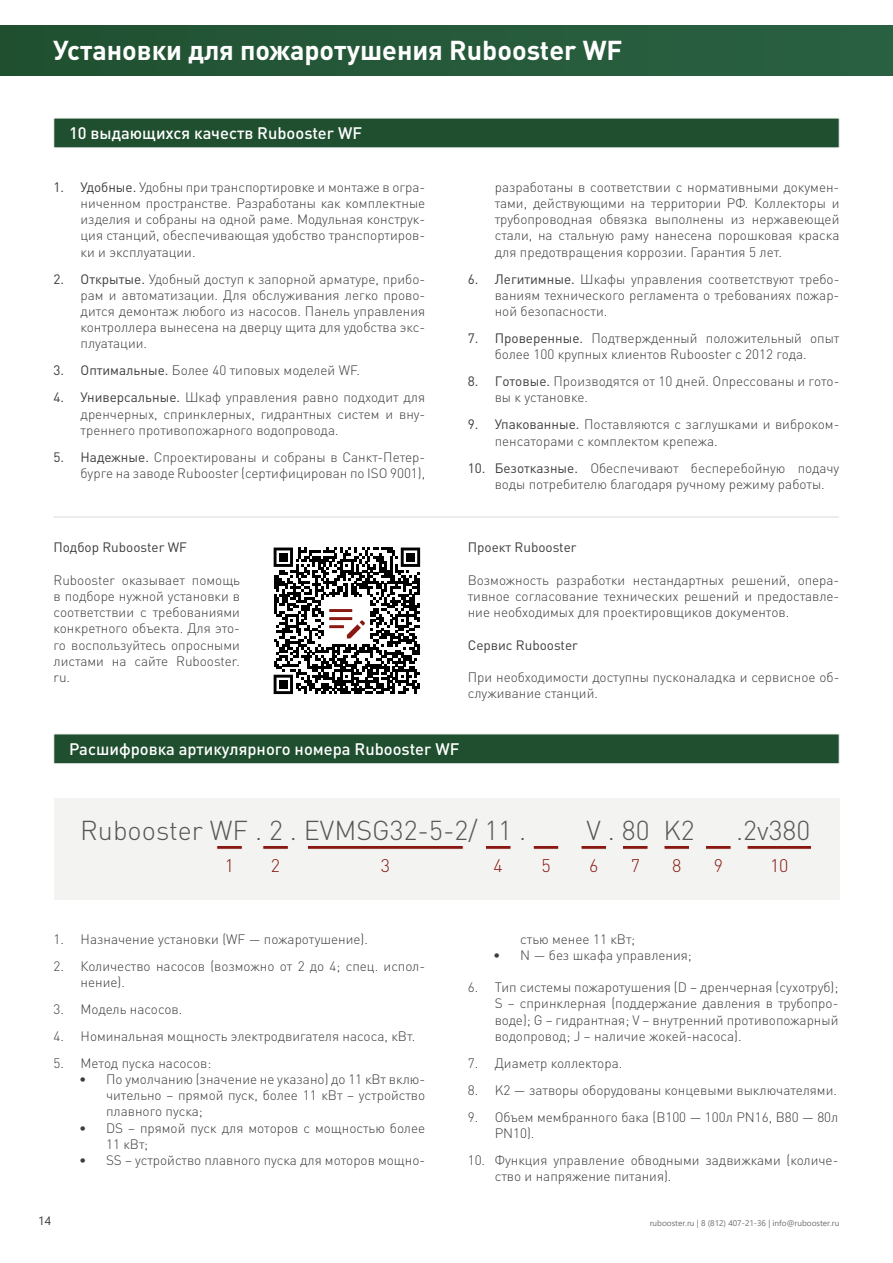
<style>
.page{position:relative;width:893px;height:1263px;background:#fff}
.page>*{position:absolute;margin:0;border:0;box-sizing:border-box;transform-origin:0 0}
.t1{font:300 27px "DIN Pro";color:#575756}
.t2{font:700 27px "DIN Pro";color:#fff}
.t3{font:300 18px "DIN Pro";color:#891811}
.t4{font:500 16.5px "DIN Pro";color:#fff}
.t5{font:300 13.5px/16.2px "DIN Pro";color:#3c3c3b;text-align:justify}
.t6{font:13.5px "DIN Pro";color:#3c3c3b}
.t7{font:12px "Segoe UI";color:#3c3c3b}
.t8{font:8.25px "Segoe UI";color:#706f6f}
.s1{font-weight:400}
</style>
<div class="page">
<div style="left:0;top:26px;width:893px;height:50px;background:#25593a"></div>
<div style="left:54px;top:118px;width:785px;height:30px;background:#1f4f2f"></div>
<div style="left:54px;top:734px;width:785px;height:30px;background:#1f4f2f;border:1px solid #f6f6f6"></div>
<div style="left:54px;top:798px;width:785px;height:102px;background:#f3f4f2"></div>
<svg style="left:307px;top:846px;width:156px;height:3px"></svg>
<svg style="left:486px;top:846px;width:25px;height:3px"></svg>
<svg style="left:263px;top:846px;width:25px;height:3px"></svg>
<svg style="left:217px;top:846px;width:25px;height:3px"></svg>
<svg style="left:533px;top:846px;width:26px;height:3px"></svg>
<svg style="left:581px;top:846px;width:25px;height:3px"></svg>
<svg style="left:623px;top:846px;width:25px;height:3px"></svg>
<svg style="left:664px;top:846px;width:26px;height:3px"></svg>
<svg style="left:706px;top:846px;width:25px;height:3px"></svg>
<svg style="left:274px;top:547px;width:146px;height:147px"></svg>
<hr style="left:54px;top:517px;width:785px;height:1px;background:#dadada">
<svg style="left:747px;top:846px;width:64px;height:3px"></svg>
<h1 class="t2" style="left:53px;top:28px;width:571px">Установки для пожаротушения Rubooster WF</h1>
<p class="t4" style="left:69px;top:119px;width:294px">10 выдающихся качеств Rubooster WF</p>
<p class="t5" style="left:81px;top:178px;width:346px;text-indent:-27px"><span class="s1">1. Удобные.</span> Удобны при транспортировке и монтаже в огра&shy;ниченном пространстве. Разработаны как комплектные изделия и собраны на одной раме. Модульная конструк&shy;ция станций, обеспечивающая удобство транспортиров&shy;ки и эксплуатации.</p>
<p class="t5" style="left:81px;top:269px;width:346px;text-indent:-27px"><span class="s1">2. Открытые.</span> Удобный доступ к запорной арматуре, прибо&shy;рам и автоматизации. Для обслуживания легко прово&shy;дится демонтаж любого из насосов. Панель управления контроллера вынесена на дверцу щита для удобства экс&shy;плуатации.</p>
<p class="t5" style="left:54px;top:361px;width:308px"><span class="s1">3. Оптимальные.</span> Более 40 типовых моделей WF.</p>
<p class="t5" style="left:81px;top:388px;width:346px;text-indent:-27px"><span class="s1">4. Универсальные.</span> Шкаф управления равно подходит для дренчерных, спринклерных, гидрантных систем и вну&shy;треннего противопожарного водопровода.</p>
<p class="t5" style="left:54px;top:448px;width:373px;text-align:right"><span class="s1">5. Надежные.</span> Спроектированы и собраны в Санкт-Петер&shy;бурге на заводе Rubooster (сертифицирован по ISO 9001),</p>
<p class="t5" style="left:495px;top:178px;width:346px">разработаны в соответствии с нормативными докумен&shy;тами, действующими на территории РФ. Коллекторы и трубопроводная обвязка выполнены из нержавеющей стали, на стальную раму нанесена порошковая краска для предотвращения коррозии. Гарантия 5 лет.</p>
<p class="t5" style="left:495px;top:269px;width:346px;text-indent:-27px"><span class="s1">6. Легитимные.</span> Шкафы управления соответствуют требо&shy;ваниям технического регламента о требованиях пожар&shy;ной безопасности.</p>
<p class="t5" style="left:468px;top:329px;width:373px;text-align:center"><span class="s1">7. Проверенные.</span> Подтвержденный положительный опыт более 100 крупных клиентов Rubooster с 2012 года.</p>
<p class="t5" style="left:495px;top:372px;width:346px;text-indent:-27px"><span class="s1">8. Готовые.</span> Производятся от 10 дней. Опрессованы и гото&shy;вы к установке.</p>
<p class="t5" style="left:495px;top:415px;width:346px;text-indent:-27px"><span class="s1">9. Упакованные.</span> Поставляются с заглушками и виброком&shy;пенсаторами с комплектом крепежа.</p>
<p class="t5" style="left:495px;top:458px;width:346px;text-indent:-27px"><span class="s1">10. Безотказные.</span> Обеспечивают бесперебойную подачу воды потребителю благодаря ручному режиму работы.</p>
<p class="t6" style="left:54px;top:537px;width:135px">Подбор Rubooster WF</p>
<p class="t5" style="left:54px;top:571px;width:188px">Rubooster оказывает помощь в подборе нужной установки в соответствии с требованиями конкретного объекта. Для это&shy;го воспользуйтесь опросными листами на сайте Rubooster. ru.</p>
<p class="t6" style="left:468px;top:537px;width:110px">Проект Rubooster</p>
<p class="t5" style="left:468px;top:571px;width:373px">Возможность разработки нестандартных решений, опера&shy;тивное согласование технических решений и предоставле&shy;ние необходимых для проектировщиков документов.</p>
<p class="t6" style="left:468px;top:634px;width:112px">Сервис Rubooster</p>
<p class="t5" style="left:468px;top:668px;width:373px">При необходимости доступны пусконаладка и сервисное об&shy;служивание станций.</p>
<p class="t4" style="left:69px;top:735px;width:392px">Расшифровка артикулярного номера Rubooster WF</p>
<h1 class="t1" style="left:80px;top:809px;width:447px">Rubooster WF . 2 . EVMSG32-5-2/ 11 .</h1>
<h1 class="t1" style="left:587px;top:809px;width:110px">V . 80 K2</h1>
<h1 class="t1" style="left:736px;top:809px;width:76px">.2v380</h1>
<h2 class="t3" style="left:225px;top:852px;width:11px">1</h2>
<h2 class="t3" style="left:271px;top:852px;width:11px">2</h2>
<h2 class="t3" style="left:381px;top:852px;width:11px">3</h2>
<h2 class="t3" style="left:494px;top:852px;width:11px">4</h2>
<h2 class="t3" style="left:541px;top:852px;width:11px">5</h2>
<h2 class="t3" style="left:589px;top:852px;width:11px">6</h2>
<h2 class="t3" style="left:631px;top:852px;width:11px">7</h2>
<h2 class="t3" style="left:672px;top:852px;width:11px">8</h2>
<h2 class="t3" style="left:714px;top:852px;width:11px">9</h2>
<h2 class="t3" style="left:770px;top:852px;width:20px">10</h2>
<p class="t5" style="left:54px;top:929px;width:316px">1. Назначение установки (WF — пожаротушение).</p>
<p class="t5" style="left:81px;top:956px;width:346px;text-indent:-27px">2. Количество насосов (возможно от 2 до 4; спец. испол&shy;нение).</p>
<p class="t5" style="left:54px;top:1000px;width:130px">3. Модель насосов.</p>
<p class="t5" style="left:54px;top:1027px;width:363px">4. Номинальная мощность электродвигателя насоса, кВт.</p>
<p class="t5" style="left:54px;top:1054px;width:159px">5. Метод пуска насосов:</p>
<p class="t5" style="left:106px;top:1070px;width:321px;text-indent:-27px">• По умолчанию (значение не указано) до 11 кВт вклю&shy;чительно – прямой пуск, более 11 кВт – устройство плавного пуска;</p>
<p class="t5" style="left:106px;top:1118px;width:321px;text-indent:-27px">• DS – прямой пуск для моторов с мощностью более<br>11 кВт;</p>
<p class="t5" style="left:79px;top:1151px;width:348px">• SS – устройство плавного пуска для моторов мощно-</p>
<p class="t5" style="left:520px;top:929px;width:116px">стью менее 11 кВт;</p>
<p class="t5" style="left:493px;top:946px;width:200px">• N — без шкафа управления;</p>
<p class="t5" style="left:495px;top:978px;width:345px;text-indent:-27px">6. Тип системы пожаротушения (D – дренчерная (сухотруб); S – спринклерная (поддержание давления в трубопро&shy;воде); G – гидрантная; V – внутренний противопожарный водопровод; J – наличие жокей-насоса).</p>
<p class="t5" style="left:468px;top:1054px;width:156px">7. Диаметр коллектора.</p>
<p class="t5" style="left:468px;top:1081px;width:371px">8. K2 — затворы оборудованы концевыми выключателями.</p>
<p class="t5" style="left:495px;top:1108px;width:345px;text-indent:-27px">9. Объем мембранного бака (B100 — 100л PN16, B80 — 80л<br>PN10).</p>
<p class="t5" style="left:495px;top:1151px;width:345px;text-indent:-27px">10. Функция управление обводными задвижками (количе&shy;ство и напряжение питания).</p>
<p class="t7" style="left:38px;top:1209px;width:14px">14</p>
<p class="t8" style="left:650px;top:1215px;width:191px">rubooster.ru | 8 (812) 407-21-36 | info@rubooster.ru</p>
</div>
